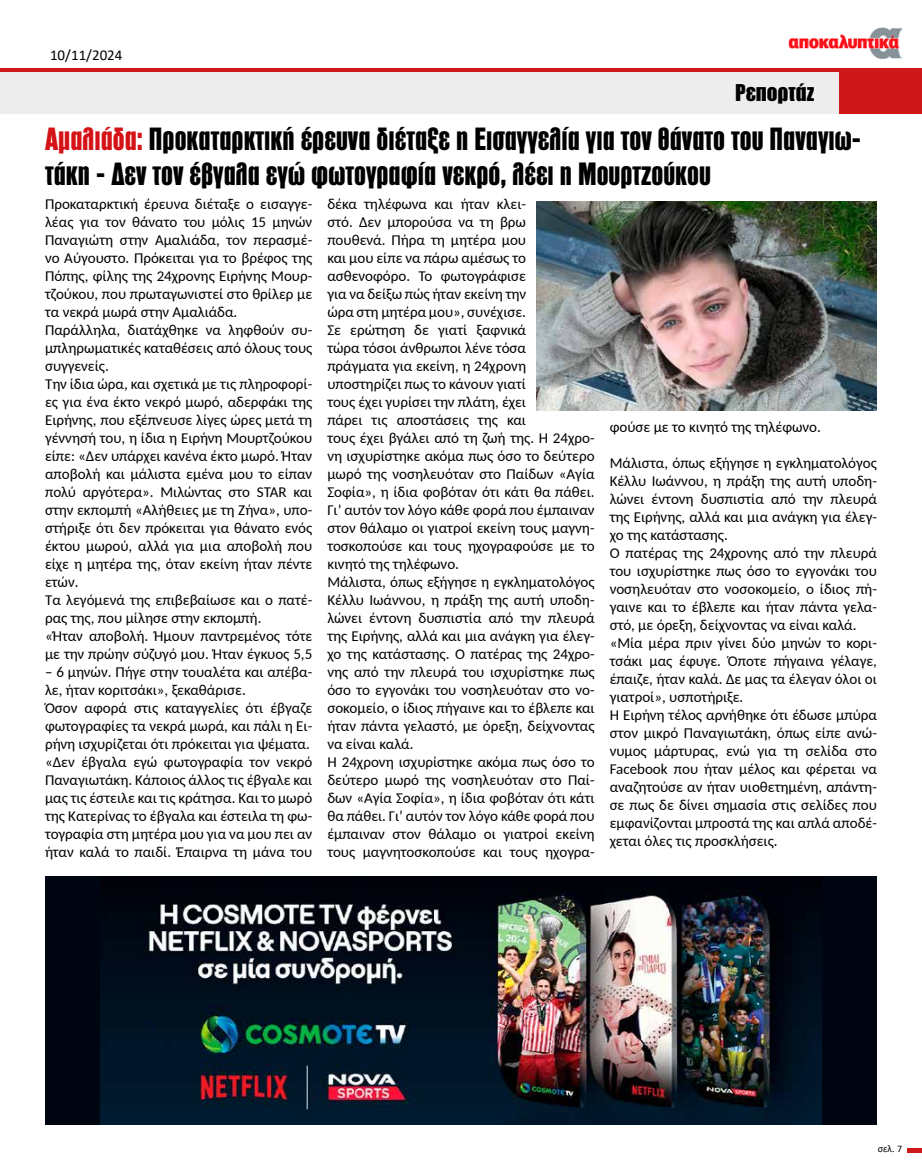
<style>
.page{position:relative;width:922px;height:1170px;background:#fff}
.page>*{position:absolute;margin:0;border:0;box-sizing:border-box;transform-origin:0 0}
.t1{font:800 30px/35px "PF Fusion Sans";color:#000}
.t2{font:900 22.5px "PF Fusion Sans";color:#000}
.t3{font:15px/18px "Carlito";color:#000}
.t4{font:15px "Calibri";color:#000}
.t5{font:10px "Calibri";color:#000}
.s1{color:#d51317}
</style>
<div class="page">
<div style="left:0;top:72px;width:921px;height:41px;background:#ededed"></div>
<hr style="left:0;top:68px;width:921px;height:3px;background:#cd1719">
<img style="left:788px;top:27px;width:113px;height:32px">
<svg style="left:907px;top:1148px;width:14px;height:3px"></svg>
<div style="left:839px;top:72px;width:82px;height:41px;background:#cd1719"></div>
<div style="left:45px;top:876px;width:831px;height:248px;background:#000611"></div>
<img style="left:100px;top:888px;width:721px;height:236px">
<img style="left:536px;top:201px;width:340px;height:209px">
<p class="t4" style="left:50px;top:44px;width:74px">10/11/2024</p>
<h2 class="t2" style="left:734px;top:79px;width:81px">Ρεπορτάζ</h2>
<h1 class="t1" style="left:45px;top:121px;width:817px"><span class="s1">Αμαλιάδα:</span> Προκαταρκτική έρευνα διέταξε η Εισαγγελία για τον θάνατο του Παναγιω&shy;τάκη - Δεν τον έβγαλα εγώ φωτογραφία νεκρό, λέει η Μουρτζούκου</h1>
<p class="t3" style="left:45px;top:194px;width:269px">Προκαταρκτική έρευνα διέταξε ο εισαγγε&shy;λέας για τον θάνατο του μόλις 15 μηνών Παναγιώτη στην Αμαλιάδα, τον περασμέ&shy;νο Αύγουστο. Πρόκειται για το βρέφος της Πόπης, φίλης της 24χρονης Ειρήνης Μουρ&shy;τζούκου, που πρωταγωνιστεί στο θρίλερ με τα νεκρά μωρά στην Αμαλιάδα.<br>Παράλληλα, διατάχθηκε να ληφθούν συ&shy;μπληρωματικές καταθέσεις από όλους τους συγγενείς.<br>Την ίδια ώρα, και σχετικά με τις πληροφορί&shy;ες για ένα έκτο νεκρό μωρό, αδερφάκι της Ειρήνης, που εξέπνευσε λίγες ώρες μετά τη γέννησή του, η ίδια η Ειρήνη Μουρτζούκου είπε: «Δεν υπάρχει κανένα έκτο μωρό. Ήταν αποβολή και μάλιστα εμένα μου το είπαν πολύ αργότερα». Μιλώντας στο STAR και στην εκπομπή «Αλήθειες με τη Ζήνα», υπο&shy;στήριξε ότι δεν πρόκειται για θάνατο ενός έκτου μωρού, αλλά για μια αποβολή που είχε η μητέρα της, όταν εκείνη ήταν πέντε ετών.<br>Τα λεγόμενά της επιβεβαίωσε και ο πατέ&shy;ρας της, που μίλησε στην εκπομπή.<br>«Ήταν αποβολή. Ήμουν παντρεμένος τότε με την πρώην σύζυγό μου. Ήταν έγκυος 5,5</p>
<p class="t3" style="left:45px;top:662px;width:269px">– 6 μηνών. Πήγε στην τουαλέτα και απέβα&shy;λε, ήταν κοριτσάκι», ξεκαθάρισε.<br>Όσον αφορά στις καταγγελίες ότι έβγαζε φωτογραφίες τα νεκρά μωρά, και πάλι η Ει&shy;ρήνη ισχυρίζεται ότι πρόκειται για ψέματα. «Δεν έβγαλα εγώ φωτογραφία τον νεκρό Παναγιωτάκη. Κάποιος άλλος τις έβγαλε και μας τις έστειλε και τις κράτησα. Και το μωρό της Κατερίνας το έβγαλα και έστειλα τη φω&shy;τογραφία στη μητέρα μου για να μου πει αν ήταν καλά το παιδί. Έπαιρνα τη μάνα του</p>
<p class="t3" style="left:327px;top:194px;width:269px">δέκα τηλέφωνα και ήταν κλει-<br>στό. Δεν μπορούσα να τη βρω<br>πουθενά. Πήρα τη μητέρα μου<br>και μου είπε να πάρω αμέσως το ασθενοφόρο. Το φωτογράφισε<br>για να δείξω πώς ήταν εκείνη την<br>ώρα στη μητέρα μου», συνέχισε.<br>Σε ερώτηση δε γιατί ξαφνικά<br>τώρα τόσοι άνθρωποι λένε τόσα<br>πράγματα για εκείνη, η 24χρονη υποστηρίζει πως το κάνουν γιατί<br>τους έχει γυρίσει την πλάτη, έχει<br>πάρει τις αποστάσεις της και<br>τους έχει βγάλει από τη ζωή της. Η 24χρο&shy;νη ισχυρίστηκε ακόμα πως όσο το δεύτερο μωρό της νοσηλευόταν στο Παίδων «Αγία Σοφία», η ίδια φοβόταν ότι κάτι θα πάθει.<br>Γι’ αυτόν τον λόγο κάθε φορά που έμπαιναν στον θάλαμο οι γιατροί εκείνη τους μαγνη&shy;τοσκοπούσε και τους ηχογραφούσε με το κινητό της τηλέφωνο.<br>Μάλιστα, όπως εξήγησε η εγκληματολόγος Κέλλυ Ιωάννου, η πράξη της αυτή υποδη&shy;λώνει έντονη δυσπιστία από την πλευρά της Ειρήνης, αλλά και μια ανάγκη για έλεγ&shy;χο της κατάστασης. Ο πατέρας της 24χρο&shy;νης από την πλευρά του ισχυρίστηκε πως όσο το εγγονάκι του νοσηλευόταν στο νο&shy;σοκομείο, ο ίδιος πήγαινε και το έβλεπε και ήταν πάντα γελαστό, με όρεξη, δείχνοντας να είναι καλά.<br>Η 24χρονη ισχυρίστηκε ακόμα πως όσο το δεύτερο μωρό της νοσηλευόταν στο Παί&shy;δων «Αγία Σοφία», η ίδια φοβόταν ότι κάτι θα πάθει. Γι’ αυτόν τον λόγο κάθε φορά που έμπαιναν στον θάλαμο οι γιατροί εκείνη τους μαγνητοσκοπούσε και τους ηχογρα-</p>
<p class="t3" style="left:609px;top:417px;width:213px">φούσε με το κινητό της τηλέφωνο.</p>
<p class="t3" style="left:609px;top:453px;width:269px">Μάλιστα, όπως εξήγησε η εγκληματολόγος Κέλλυ Ιωάννου, η πράξη της αυτή υποδη&shy;λώνει έντονη δυσπιστία από την πλευρά της Ειρήνης, αλλά και μια ανάγκη για έλεγ&shy;χο της κατάστασης.<br>Ο πατέρας της 24χρονης από την πλευρά του ισχυρίστηκε πως όσο το εγγονάκι του νοσηλευόταν στο νοσοκομείο, ο ίδιος πή&shy;γαινε και το έβλεπε και ήταν πάντα γελα&shy;στό, με όρεξη, δείχνοντας να είναι καλά. «Μία μέρα πριν γίνει δύο μηνών το κορι&shy;τσάκι μας έφυγε. Όποτε πήγαινα γέλαγε, έπαιζε, ήταν καλά. Δε μας τα έλεγαν όλοι οι γιατροί», υσποτήριξε.<br>Η Ειρήνη τέλος αρνήθηκε ότι έδωσε μπύρα στον μικρό Παναγιωτάκη, όπως είπε ανώ&shy;νυμος μάρτυρας, ενώ για τη σελίδα στο Facebook που ήταν μέλος και φέρεται να αναζητούσε αν ήταν υιοθετημένη, απάντη&shy;σε πως δε δίνει σημασία στις σελίδες που εμφανίζονται μπροστά της και απλά αποδέ&shy;χεται όλες τις προσκλήσεις.</p>
<p class="t5" style="left:877px;top:1141px;width:26px">σελ. 7</p>
</div>
